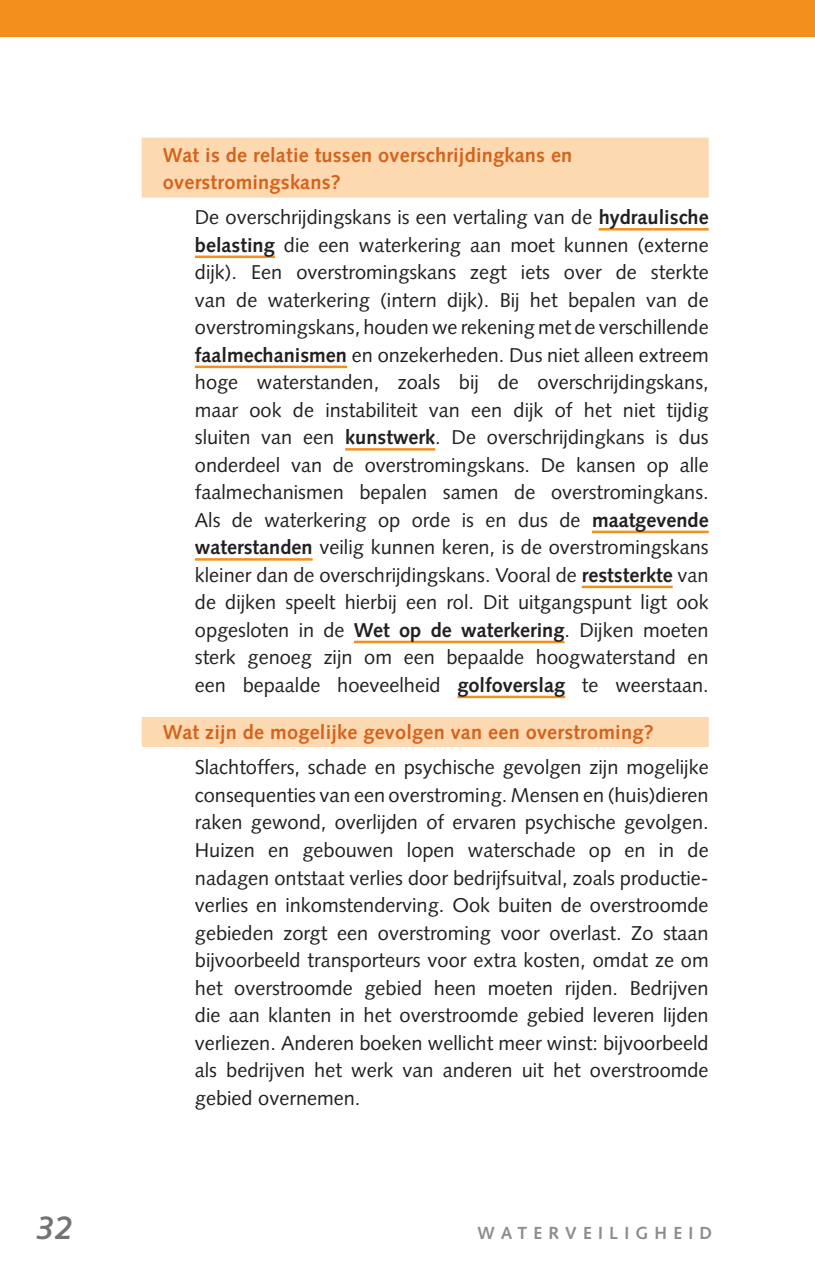
<style>
.page{position:relative;width:815px;height:1276px;background:#fff}
.page>*{position:absolute;margin:0;border:0;box-sizing:border-box;transform-origin:0 0}
.t1{font:italic 700 32.5px "Syntax";color:#717375}
.t2{font:20px/27.5px "Syntax";color:#231f20;text-align:justify}
.t3{font:700 20px/27.5px "Syntax";letter-spacing:.01em;color:#d4631c}
.t4{font:700 17.5px "Syntax";letter-spacing:.36em;color:#8b8d90}
.s1{font-weight:700}
</style>
<div class="page">
<div style="left:142px;top:138px;width:567px;height:60px;background:#fdd9b2"></div>
<hr style="left:599px;top:228px;width:110px;height:2px;background:#f38f1d">
<hr style="left:195px;top:255px;width:80px;height:3px;background:#f38f1d">
<hr style="left:195px;top:365px;width:152px;height:3px;background:#f38f1d">
<hr style="left:345px;top:448px;width:90px;height:2px;background:#f38f1d">
<hr style="left:592px;top:530px;width:117px;height:3px;background:#f38f1d">
<hr style="left:195px;top:558px;width:118px;height:2px;background:#f38f1d">
<hr style="left:582px;top:585px;width:91px;height:3px;background:#f38f1d">
<hr style="left:354px;top:640px;width:210px;height:3px;background:#f38f1d">
<hr style="left:457px;top:695px;width:108px;height:3px;background:#f38f1d">
<div style="left:142px;top:717px;width:567px;height:30px;background:#fdd9b2"></div>
<div style="left:0;top:0;width:815px;height:37px;background:#f38f1d"></div>
<p class="t3" style="left:163px;top:141px;width:411px">Wat is de relatie tussen overschrijdingkans en overstromingskans?</p>
<p class="t2" style="left:195px;top:204px;width:515px">De overschrijdingskans is een vertaling van de <span class="s1">hydraulische belasting</span> die een waterkering aan moet kunnen (externe dijk). Een overstromingskans zegt iets over de sterkte van de waterkering (intern dijk). Bij het bepalen van de overstromingskans, houden we rekening met de verschillende <span class="s1">faalmechanismen</span> en onzekerheden. Dus niet alleen extreem hoge waterstanden, zoals bij de overschrijdingskans, maar ook de instabiliteit van een dijk of het niet tijdig sluiten van een <span class="s1">kunstwerk</span>. De overschrijdingkans is dus onderdeel van de overstromingskans. De kansen op alle faalmechanismen bepalen samen de overstromingkans.<br>Als de waterkering op orde is en dus de <span class="s1">maatgevende waterstanden</span> veilig kunnen keren, is de overstromingskans kleiner dan de overschrijdingskans. Vooral de <span class="s1">reststerkte</span> van de dijken speelt hierbij een rol. Dit uitgangspunt ligt ook opgesloten in de <span class="s1">Wet op de waterkering</span>. Dijken moeten sterk genoeg zijn om een bepaalde hoogwaterstand en een bepaalde hoeveelheid <span class="s1">golfoverslag</span> te weerstaan.</p>
<p class="t3" style="left:163px;top:719px;width:492px">Wat zijn de mogelijke gevolgen van een overstroming?</p>
<p class="t2" style="left:195px;top:754px;width:515px">Slachtoffers, schade en psychische gevolgen zijn mogelijke consequenties van een overstroming. Mensen en (huis)dieren raken gewond, overlijden of ervaren psychische gevolgen.<br>Huizen en gebouwen lopen waterschade op en in de nadagen ontstaat verlies door bedrijfsuitval, zoals productie&shy;verlies en inkomstenderving. Ook buiten de overstroomde gebieden zorgt een overstroming voor overlast. Zo staan bijvoorbeeld transporteurs voor extra kosten, omdat ze om het overstroomde gebied heen moeten rijden. Bedrijven die aan klanten in het overstroomde gebied leveren lijden verliezen. Anderen boeken wellicht meer winst: bijvoorbeeld als bedrijven het werk van anderen uit het overstroomde gebied overnemen.</p>
<h1 class="t1" style="left:37px;top:1208px;width:38px">32</h1>
<p class="t4" style="left:478px;top:1223px;width:236px">waterveiligheid</p>
</div>
